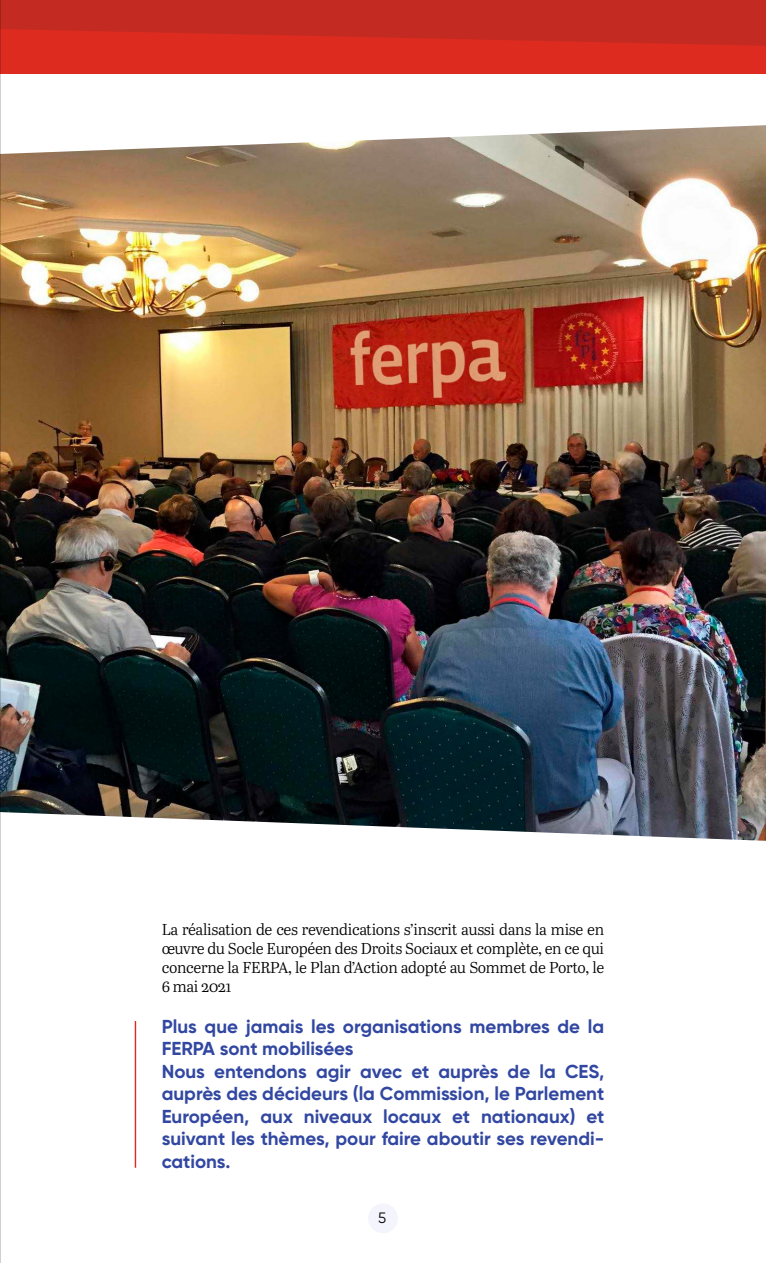
<style>
.page{position:relative;width:766px;height:1263px;background:#fff}
.page>*{position:absolute;margin:0;border:0;box-sizing:border-box;transform-origin:0 0}
.t1{font:700 18.75px/22.5px "Gilroy";color:#3147a1}
.t2{font:15.75px/18.8px "Abril Text Lt";letter-spacing:-.02em;color:#000;text-align:justify}
.t3{font:15px "Gilroy";color:#000}
</style>
<div class="page">
<img style="left:1px;top:154px;width:764px;height:658px">
<svg style="left:1px;top:125px;width:764px;height:29px"></svg>
<div style="left:0;top:0;width:765px;height:74px;background:#de2b1f"></div>
<svg style="left:1px;top:0;width:764px;height:46px"></svg>
<svg style="left:1px;top:812px;width:764px;height:29px"></svg>
<hr style="left:135px;top:1021px;width:1px;height:147px;background:#de2b1f">
<div style="left:368px;top:1203px;width:30px;height:30px;background:#f4f4fd;border-radius:50%"></div>
<hr style="left:0;top:0;width:1px;height:1263px;background:#c4c4c5">
<p class="t2" style="left:162px;top:920px;width:444px">La réalisation de ces revendications s’inscrit aussi dans la mise en œuvre du Socle Européen des Droits Sociaux et complète, en ce qui concerne la FERPA, le Plan d’Action adopté au Sommet de Porto, le 6 mai 2021</p>
<p class="t1" style="left:162px;top:1015px;width:444px">Plus que jamais les organisations membres de la FERPA sont mobilisées<br>Nous entendons agir avec et auprès de la CES, auprès des décideurs (la Commission, le Parlement Européen, aux niveaux locaux et nationaux) et suivant les thèmes, pour faire aboutir ses revendi&shy;cations.</p>
<p class="t3" style="left:378px;top:1208px;width:10px">5</p>
</div>
